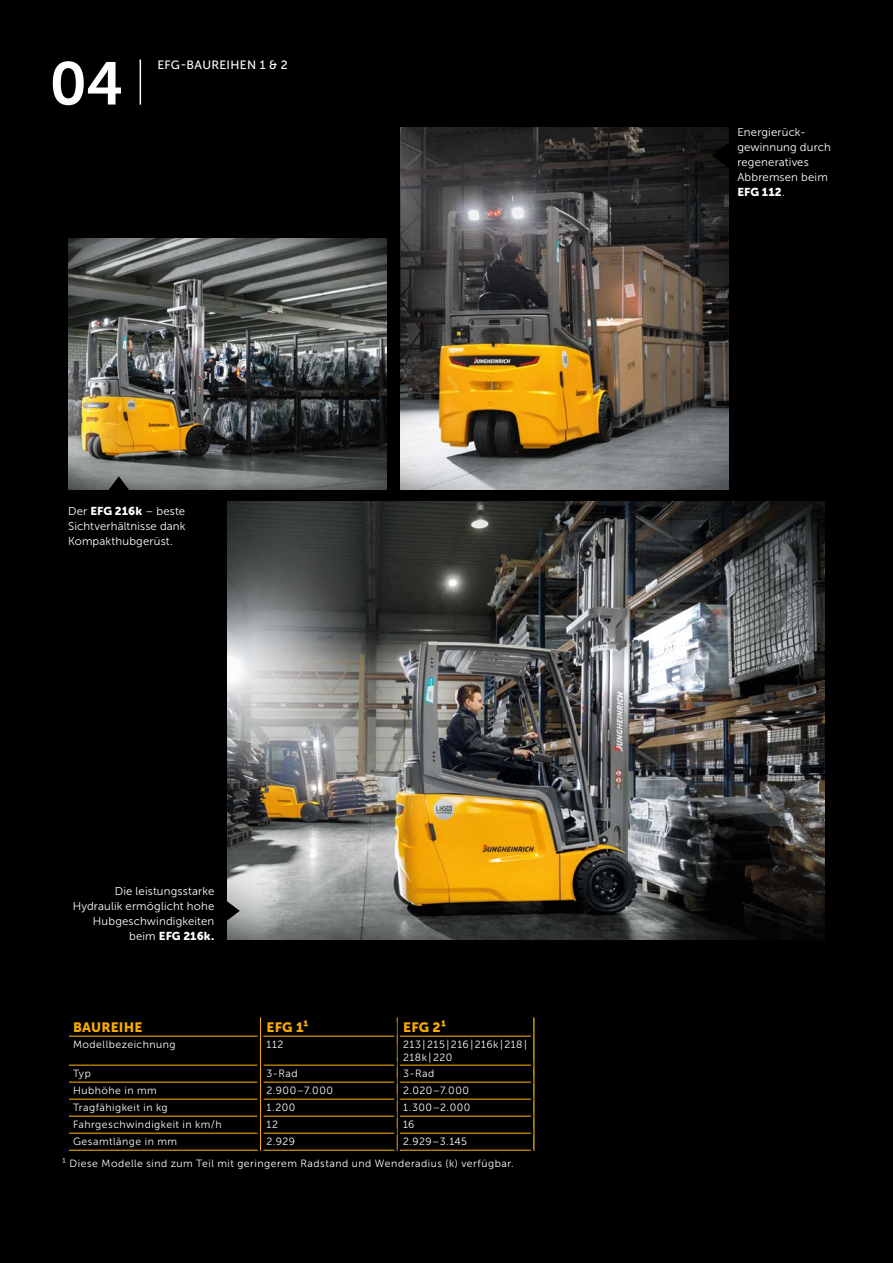
<style>
.page{position:relative;width:893px;height:1263px;background:#000}
.page>*{position:absolute;margin:0;border:0;box-sizing:border-box;transform-origin:0 0}
.t1{font:60px "Museo JH Slab 700";color:#fff}
.t2{font:13.5px "Museo JH Sans 900";letter-spacing:.015em;color:#f8ac00}
.t3{font:12px "Museo JH Sans 500";letter-spacing:.025em;color:#fff}
.t4{font:11.4px/15px "Museo JH Sans 300";letter-spacing:.015em;color:#fff;text-align:justify}
.t5{font:11.4px "Museo JH Sans 900";letter-spacing:.015em;color:#fff}
.t6{font:10.5px/12.6px "Museo JH Sans 300";letter-spacing:.045em;color:#fff}
.s1{font-family:"Museo JH Sans 900"}
.s2{font-family:"Museo JH Sans 300"}
</style>
<div class="page">
<hr style="left:140px;top:60px;width:1px;height:45px;background:#fff">
<img style="left:68px;top:238px;width:319px;height:251px">
<img style="left:401px;top:128px;width:327px;height:361px">
<img style="left:227px;top:502px;width:598px;height:438px">
<svg style="left:712px;top:136px;width:17px;height:39px"></svg>
<svg style="left:100px;top:476px;width:38px;height:14px"></svg>
<svg style="left:227px;top:892px;width:13px;height:38px"></svg>
<hr style="left:68px;top:1099px;width:192px;height:1px;background:#f8ac00">
<hr style="left:261px;top:1099px;width:136px;height:1px;background:#f8ac00">
<hr style="left:398px;top:1099px;width:135px;height:1px;background:#f8ac00">
<hr style="left:68px;top:1116px;width:192px;height:1px;background:#f8ac00">
<hr style="left:261px;top:1116px;width:136px;height:1px;background:#f8ac00">
<hr style="left:398px;top:1116px;width:135px;height:1px;background:#f8ac00">
<hr style="left:68px;top:1133px;width:192px;height:1px;background:#f8ac00">
<hr style="left:261px;top:1133px;width:136px;height:1px;background:#f8ac00">
<hr style="left:398px;top:1133px;width:135px;height:1px;background:#f8ac00">
<hr style="left:68px;top:1064px;width:192px;height:2px;background:#f8ac00">
<hr style="left:398px;top:1064px;width:135px;height:2px;background:#f8ac00">
<hr style="left:68px;top:1082px;width:192px;height:1px;background:#f8ac00">
<hr style="left:261px;top:1082px;width:136px;height:1px;background:#f8ac00">
<hr style="left:398px;top:1082px;width:135px;height:1px;background:#f8ac00">
<hr style="left:68px;top:1036px;width:192px;height:1px;background:#f8ac00">
<hr style="left:398px;top:1036px;width:135px;height:1px;background:#f8ac00">
<hr style="left:261px;top:1036px;width:136px;height:1px;background:#f8ac00">
<hr style="left:261px;top:1064px;width:136px;height:2px;background:#f8ac00">
<hr style="left:66px;top:1150px;width:195px;height:1px;background:#f8ac00">
<svg style="left:533px;top:1017px;width:1px;height:133px"></svg>
<hr style="left:397px;top:1150px;width:137px;height:1px;background:#f8ac00">
<svg style="left:260px;top:1017px;width:1px;height:133px"></svg>
<svg style="left:397px;top:1017px;width:1px;height:133px"></svg>
<hr style="left:261px;top:1150px;width:136px;height:1px;background:#f8ac00">
<div style="left:64px;top:1014px;width:5px;height:54px;background:#000"></div>
<hr style="left:258px;top:1014px;width:2px;height:54px;background:#000">
<hr style="left:261px;top:1031px;width:2px;height:37px;background:#000">
<hr style="left:394px;top:1031px;width:3px;height:37px;background:#000">
<hr style="left:398px;top:1031px;width:2px;height:37px;background:#000">
<hr style="left:531px;top:1031px;width:2px;height:37px;background:#000">
<hr style="left:261px;top:1077px;width:2px;height:24px;background:#000">
<hr style="left:394px;top:1077px;width:3px;height:24px;background:#000">
<hr style="left:398px;top:1077px;width:2px;height:24px;background:#000">
<hr style="left:531px;top:1077px;width:2px;height:24px;background:#000">
<div style="left:64px;top:1077px;width:5px;height:41px;background:#000"></div>
<hr style="left:258px;top:1077px;width:2px;height:41px;background:#000">
<hr style="left:261px;top:1111px;width:2px;height:24px;background:#000">
<hr style="left:394px;top:1111px;width:3px;height:24px;background:#000">
<hr style="left:398px;top:1111px;width:2px;height:24px;background:#000">
<hr style="left:531px;top:1111px;width:2px;height:24px;background:#000">
<div style="left:64px;top:1111px;width:5px;height:41px;background:#000"></div>
<hr style="left:258px;top:1111px;width:2px;height:41px;background:#000">
<hr style="left:261px;top:1128px;width:2px;height:24px;background:#000">
<hr style="left:394px;top:1128px;width:3px;height:24px;background:#000">
<hr style="left:398px;top:1128px;width:2px;height:24px;background:#000">
<hr style="left:531px;top:1128px;width:2px;height:24px;background:#000">
<h1 class="t1" style="left:50px;top:50px;width:75px">04</h1>
<p class="t3" style="left:157px;top:58px;width:132px">EFG-BAUREIHEN 1 &amp; 2</p>
<p class="t4" style="left:68px;top:503px;width:119px">Der <span class="s1">EFG 216k</span> – beste Sichtverhältnisse dank Kompakthubgerüst.</p>
<p class="t4" style="left:73px;top:883px;width:143px;text-align:right">Die leistungsstarke<br>Hydraulik ermöglicht hohe<br>Hubgeschwindigkeiten</p>
<p class="t5" style="left:129px;top:929px;width:87px"><span class="s2">beim</span> EFG 216k.</p>
<p class="t2" style="left:73px;top:1019px;width:71px">BAUREIHE</p>
<p class="t2" style="left:266px;top:1019px;width:43px">EFG 1¹</p>
<p class="t2" style="left:403px;top:1019px;width:45px">EFG 2¹</p>
<p class="t6" style="left:73px;top:1038px;width:104px">Modellbezeichnung</p>
<p class="t6" style="left:266px;top:1038px;width:19px">112</p>
<p class="t6" style="left:403px;top:1038px;width:125px">213 | 215 | 216 | 216k | 218 |<br>218k | 220</p>
<p class="t6" style="left:73px;top:1067px;width:19px">Typ</p>
<p class="t6" style="left:266px;top:1067px;width:33px">3-Rad</p>
<p class="t6" style="left:403px;top:1067px;width:33px">3-Rad</p>
<p class="t6" style="left:73px;top:1084px;width:85px">Hubhöhe in mm</p>
<p class="t6" style="left:266px;top:1084px;width:68px">2.900–7.000</p>
<p class="t6" style="left:403px;top:1084px;width:68px">2.020–7.000</p>
<p class="t6" style="left:73px;top:1101px;width:96px">Tragfähigkeit in kg</p>
<p class="t6" style="left:266px;top:1101px;width:30px">1.200</p>
<p class="t6" style="left:403px;top:1101px;width:69px">1.300–2.000</p>
<p class="t6" style="left:73px;top:1118px;width:150px">Fahrgeschwindigkeit in km/h</p>
<p class="t6" style="left:266px;top:1118px;width:13px">12</p>
<p class="t6" style="left:403px;top:1118px;width:13px">16</p>
<p class="t6" style="left:73px;top:1135px;width:106px">Gesamtlänge in mm</p>
<p class="t6" style="left:266px;top:1135px;width:30px">2.929</p>
<p class="t6" style="left:62px;top:1131px;width:453px;line-height:21.5px;text-indent:341px">2.929–3.145<br>¹ Diese Modelle sind zum Teil mit geringerem Radstand und Wenderadius (k) verfügbar.</p>
<p class="t4" style="left:737px;top:125px;width:95px;text-align:left">Energierück&shy;gewinnung durch regeneratives<br>Abbremsen beim</p>
<p class="t5" style="left:737px;top:186px;width:49px">EFG 112<span class="s2">.</span></p>
</div>
